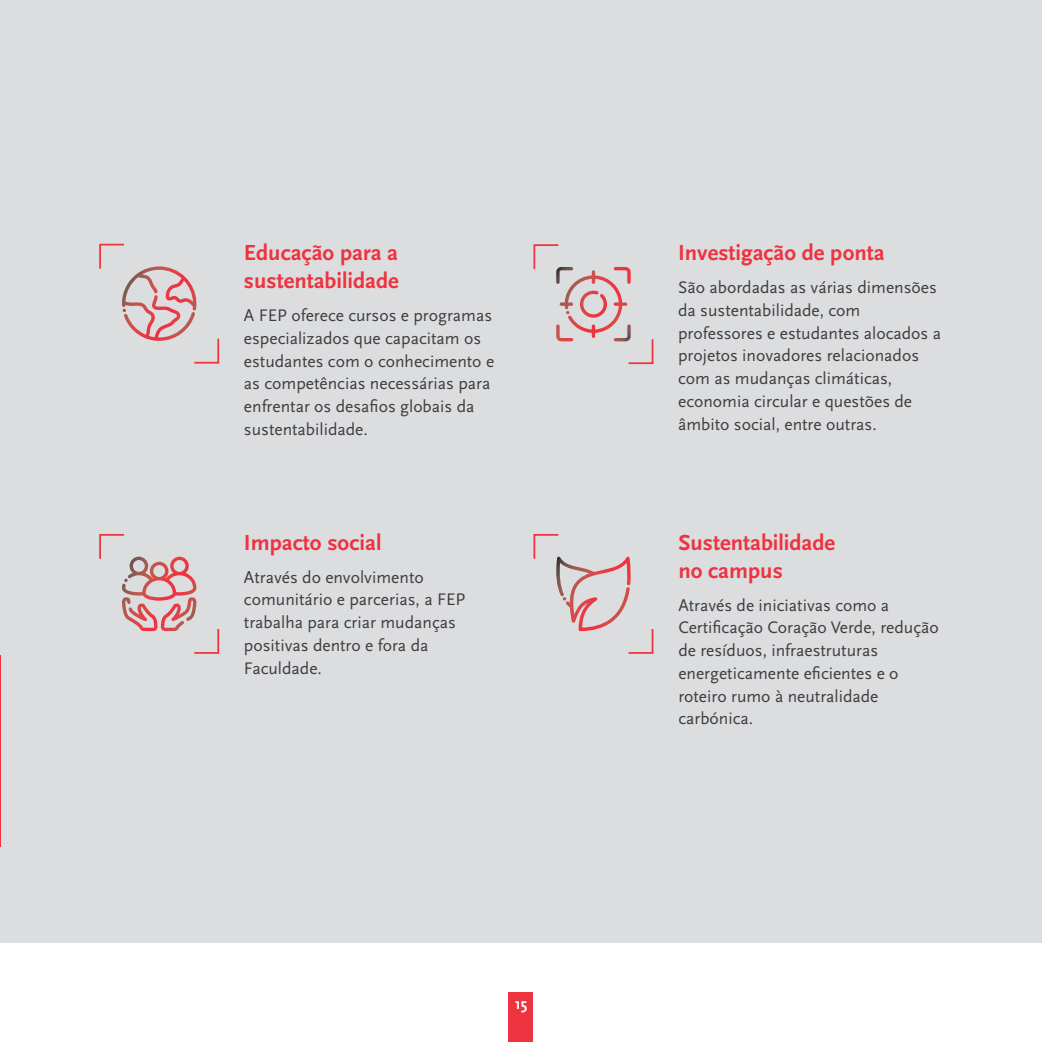
<style>
.page{position:relative;width:1042px;height:1042px;background:#fff}
.page>*{position:absolute;margin:0;border:0;box-sizing:border-box;transform-origin:0 0}
.t1{font:700 22.75px/28px "Scala Sans Pro";color:#ee3340}
.t2{font:17.5px/22.8px "Scala Sans Pro";color:#3e3e3f}
.t3{font:700 15.75px "Scala Sans Pro";color:#fff}
</style>
<div class="page">
<div style="left:0;top:0;width:1042px;height:943px;background:#dcdddf"></div>
<hr style="left:0;top:655px;width:1px;height:192px;background:#ee3340">
<div style="left:508px;top:992px;width:25px;height:50px;background:#ee3340"></div>
<svg style="left:533px;top:244px;width:121px;height:121px"></svg>
<svg style="left:99px;top:243px;width:121px;height:121px"></svg>
<svg style="left:99px;top:534px;width:121px;height:120px"></svg>
<svg style="left:533px;top:534px;width:121px;height:120px"></svg>
<h1 class="t1" style="left:244px;top:239px;width:156px">Educação para a sustentabilidade</h1>
<p class="t2" style="left:244px;top:304px;width:252px">A FEP oferece cursos e programas especializados que capacitam os estudantes com o conhecimento e as competências necessárias para enfrentar os desafios globais da sustentabilidade.</p>
<h1 class="t1" style="left:244px;top:529px;width:139px">Impacto social</h1>
<p class="t2" style="left:244px;top:565px;width:223px">Através do envolvimento comunitário e parcerias, a FEP trabalha para criar mudanças positivas dentro e fora da<br>Faculdade.</p>
<p class="t3" style="left:515px;top:994px;width:14px">15</p>
<h1 class="t1" style="left:678px;top:239px;width:208px">Investigação de ponta</h1>
<p class="t2" style="left:678px;top:276px;width:264px">São abordadas as várias dimensões da sustentabilidade, com professores e estudantes alocados a projetos inovadores relacionados com as mudanças climáticas, economia circular e questões de âmbito social, entre outras.</p>
<h1 class="t1" style="left:678px;top:529px;width:158px">Sustentabilidade no campus</h1>
<p class="t2" style="left:678px;top:593px;width:262px">Através de iniciativas como a<br>Certificação Coração Verde, redução de resíduos, infraestruturas energeticamente eficientes e o roteiro rumo à neutralidade carbónica.</p>
</div>
